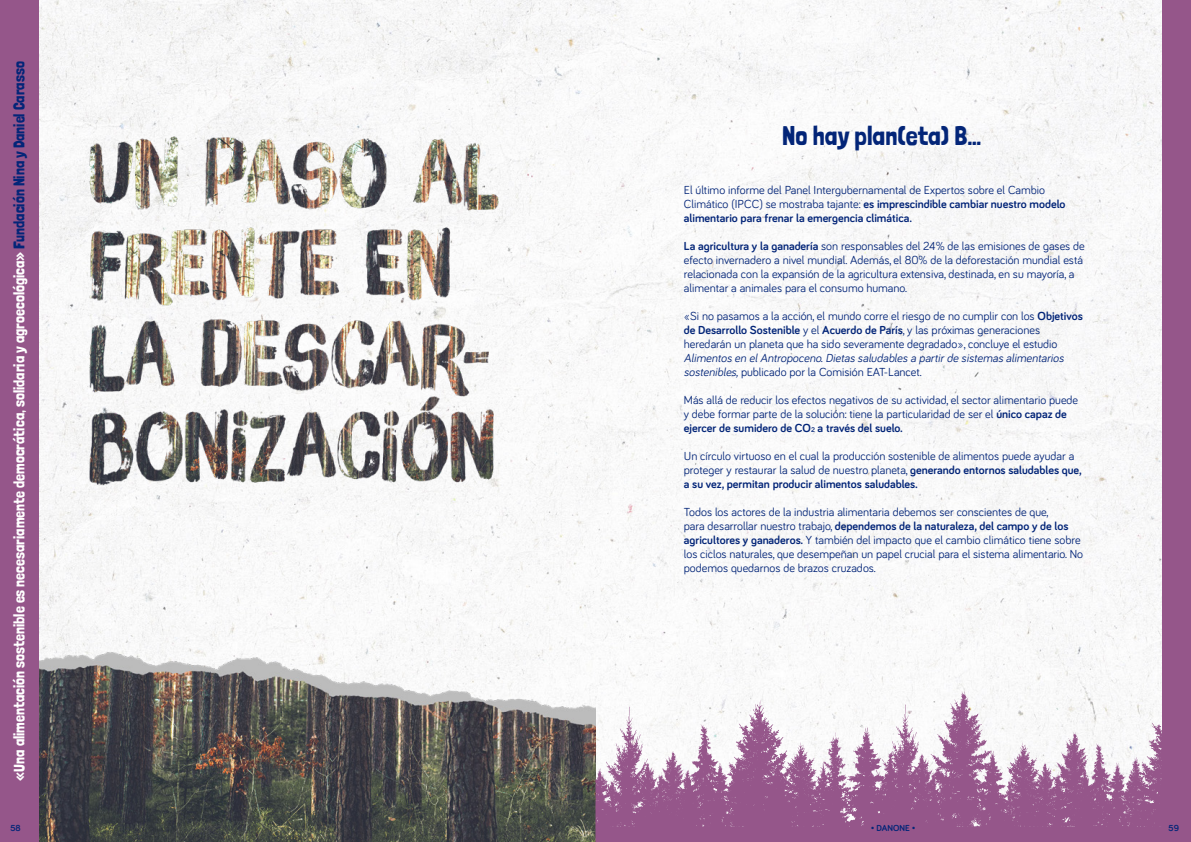
<style>
.page{position:relative;width:1191px;height:842px;background:#fff}
.page>*{position:absolute;margin:0;border:0;box-sizing:border-box;transform-origin:0 0}
.Titulares_1{font:26.8px "Londrina Solid";color:#032578}
.Titulares_1-2{font:15.5px "Londrina Solid";color:#fff}
.Texto_corrido{font:12px/14px "Bariol";color:#032578}
.t1{font:700 9px "Bariol";color:#032578}
.s1{color:#032578}
.s2{font-weight:700}
.s3{font-style:italic}
.s4{font-weight:700;font-size:7px}
</style>
<div class="page">
<img style="left:39px;top:0;width:1123px;height:691px">
<img style="left:39px;top:9px;width:556px;height:833px">
<div style="left:0;top:0;width:39px;height:842px;background:#95568a"></div>
<div style="left:1162px;top:0;width:29px;height:842px;background:#95568a"></div>
<svg style="left:595px;top:691px;width:567px;height:151px"></svg>
<p class="Titulares_1-2" style="left:10px;top:780px;width:720px;rotate:-90deg">«Una alimentación sostenible es necesariamente democrática, solidaria y agroecológica» <span class="s1">Fundación Nina y Daniel Carasso</span></p>
<p class="Titulares_1" style="left:782px;top:120px;width:201px">No hay plan(eta) B…</p>
<p class="Texto_corrido" style="left:684px;top:182px;width:383px">El último informe del Panel Intergubernamental de Expertos sobre el Cambio<br>Climático (IPCC) se mostraba tajante: <span class="s2">es imprescindible cambiar nuestro modelo alimentario para frenar la emergencia climática.</span></p>
<p class="Texto_corrido" style="left:684px;top:238px;width:402px"><span class="s2">La agricultura y la ganadería</span> son responsables del 24% de las emisiones de gases de efecto invernadero a nivel mundial. Además, el 80% de la deforestación mundial está relacionada con la expansión de la agricultura extensiva, destinada, en su mayoría, a alimentar a animales para el consumo humano.</p>
<p class="Texto_corrido" style="left:684px;top:308px;width:400px">«Si no pasamos a la acción, el mundo corre el riesgo de no cumplir con los <span class="s2">Objetivos de Desarrollo Sostenible</span> y el <span class="s2">Acuerdo de París</span>, y las próximas generaciones heredarán un planeta que ha sido severamente degradado», concluye el estudio <span class="s3">Alimentos en elAntropoceno.Dietas saludables a partirde sistemas alimentarios sostenibles,</span>publicado por la Comisión EAT-Lancet.</p>
<p class="Texto_corrido" style="left:684px;top:392px;width:396px">Más allá de reducir los efectos negativos de su actividad, el sector alimentario puede y debe formar parte de la solución: tiene la particularidad de ser el <span class="s2">único capaz de ejercer de sumidero de CO</span><span class="s4">2</span> <span class="s2">a través del suelo.</span></p>
<p class="Texto_corrido" style="left:684px;top:448px;width:399px">Un círculo virtuoso en el cual la producción sostenible de alimentos puede ayudar a proteger y restaurar la salud de nuestro planeta, <span class="s2">generando entornos saludables que, a su vez, permitan producir alimentos saludables.</span></p>
<p class="Texto_corrido" style="left:684px;top:504px;width:401px">Todos los actores de la industria alimentaria debemos ser conscientes de que,<br>para desarrollar nuestro trabajo, <span class="s2">dependemos de la naturaleza, del campo y de los agricultores y ganaderos.</span> Y también del impacto que el cambio climático tiene sobre los ciclos naturales, que desempeñan un papel crucial para el sistema alimentario. No podemos quedarnos de brazos cruzados.</p>
<p class="t1" style="left:10px;top:821px;width:12px">58</p>
<p class="t1" style="left:871px;top:821px;width:46px">• DANONE •</p>
<p class="t1" style="left:1168px;top:821px;width:12px">59</p>
</div>
